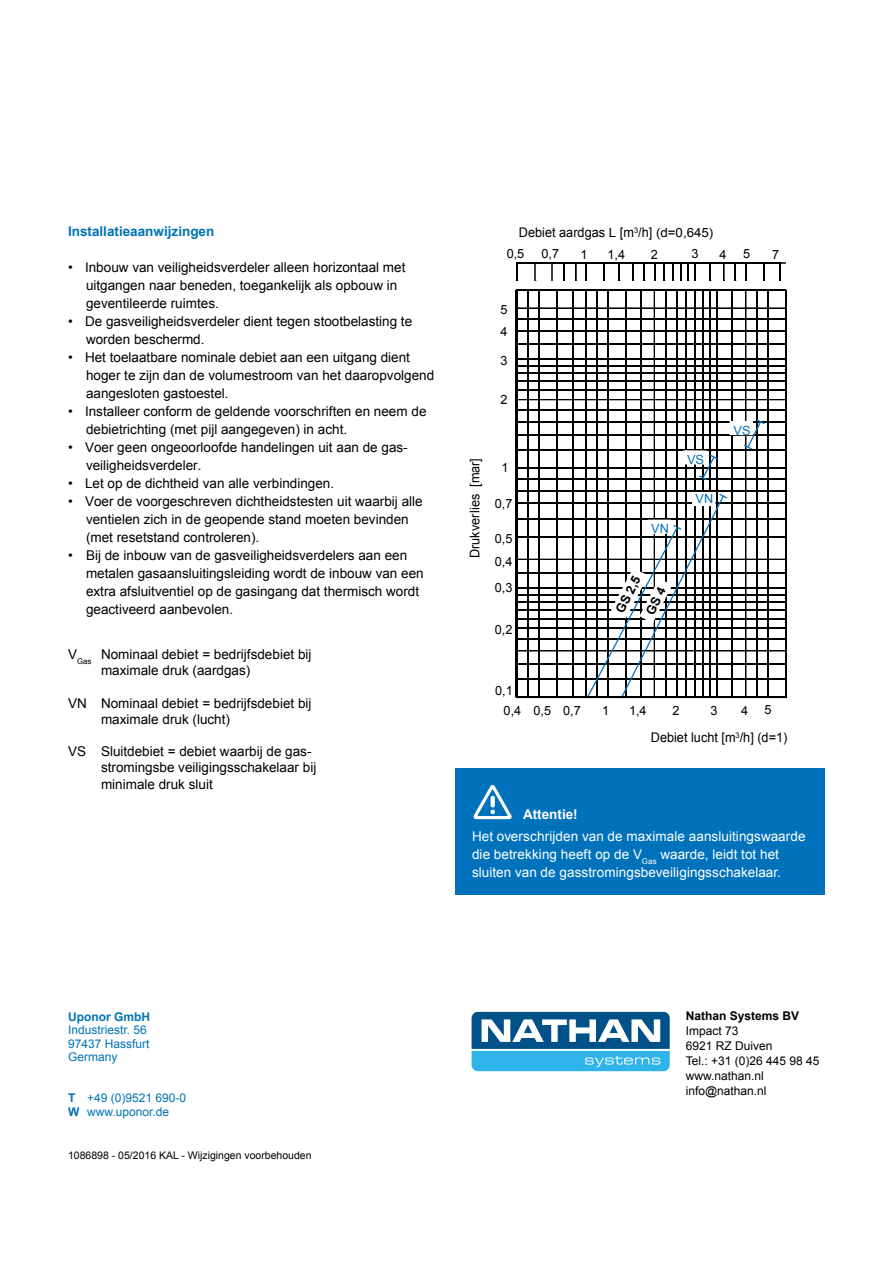
<style>
.page{position:relative;width:893px;height:1263px;background:#fff}
.page>*{position:absolute;margin:0;border:0;box-sizing:border-box;transform-origin:0 0}
.t1{font:13.5px/18px "Arial";color:#000}
.t2{font:13.5px/18px "Arial";letter-spacing:.005em;color:#fff}
.t3{font:700 13.5px "Arial";color:#0073b7}
.t4{font:700 13.5px "Arial";color:#fff}
.t5{font:13.35px "Arial";color:#000;scale:.96 1}
.t6{font:12.75px/21.6px "Arial";color:#000}
.t7{font:12.75px "Arial";color:#0071bb}
.t8{font:700 12.75px "Arial";color:#000}
.t9{font:12px/15px "Arial";color:#000}
.t10{font:12px/13.5px "Arial";color:#0073b7}
.t11{font:700 12px "Arial";color:#000}
.t12{font:700 12px "Arial";color:#0073b7}
.t13{font:10.5px "Arial";color:#000}
.s1{font-size:12.75px}
.s2{font-weight:700}
</style>
<div class="page">
<svg style="left:472px;top:1012px;width:198px;height:59px"></svg>
<div style="left:455px;top:768px;width:370px;height:126px;background:#0072bb"></div>
<svg style="left:473px;top:784px;width:39px;height:35px"></svg>
<svg style="left:535px;top:264px;width:1px;height:17px"></svg>
<svg style="left:551px;top:264px;width:2px;height:17px"></svg>
<svg style="left:604px;top:264px;width:1px;height:17px"></svg>
<svg style="left:575px;top:264px;width:1px;height:17px"></svg>
<svg style="left:564px;top:264px;width:1px;height:17px"></svg>
<svg style="left:619px;top:264px;width:1px;height:17px"></svg>
<svg style="left:763px;top:264px;width:2px;height:17px"></svg>
<svg style="left:735px;top:264px;width:1px;height:17px"></svg>
<svg style="left:710px;top:264px;width:1px;height:17px"></svg>
<svg style="left:688px;top:264px;width:1px;height:17px"></svg>
<svg style="left:680px;top:264px;width:2px;height:17px"></svg>
<svg style="left:673px;top:264px;width:1px;height:17px"></svg>
<svg style="left:664px;top:264px;width:1px;height:17px"></svg>
<svg style="left:644px;top:264px;width:1px;height:17px"></svg>
<svg style="left:632px;top:264px;width:2px;height:17px"></svg>
<svg style="left:745px;top:264px;width:2px;height:17px"></svg>
<svg style="left:723px;top:264px;width:1px;height:17px"></svg>
<svg style="left:695px;top:264px;width:1px;height:17px"></svg>
<svg style="left:654px;top:264px;width:2px;height:17px"></svg>
<svg style="left:586px;top:264px;width:1px;height:17px"></svg>
<svg style="left:517px;top:264px;width:1px;height:17px"></svg>
<hr style="left:517px;top:262px;width:263px;height:2px;background:#000">
<svg style="left:780px;top:262px;width:6px;height:19px"></svg>
<svg style="left:516px;top:289px;width:271px;height:409px"></svg>
<hr style="left:517px;top:628px;width:269px;height:1px;background:#000">
<div style="left:683px;top:450px;width:23px;height:15px;background:#fff"></div>
<svg style="left:699px;top:455px;width:19px;height:25px"></svg>
<svg style="left:744px;top:419px;width:21px;height:30px"></svg>
<div style="left:692px;top:492px;width:23px;height:14px;background:#fff"></div>
<div style="left:729px;top:421px;width:24px;height:14px;background:#fff"></div>
<svg style="left:586px;top:494px;width:147px;height:204px"></svg>
<p class="t3" style="left:68px;top:222px;width:148px">Installatieaanwijzingen</p>
<p class="t1" style="left:86px;top:258px;width:321px;text-indent:-18px">• Inbouw van veiligheidsverdeler alleen horizontaal met uitgangen naar beneden, toegankelijk als opbouw in geventileerde ruimtes.</p>
<p class="t1" style="left:86px;top:312px;width:328px;text-indent:-18px">• De gasveiligheidsverdeler dient tegen stootbelasting te worden beschermd.</p>
<p class="t1" style="left:86px;top:348px;width:350px;text-indent:-18px">• Het toelaatbare nominale debiet aan een uitgang dient hoger te zijn dan de volumestroom van het daaropvolgend aangesloten gastoestel.</p>
<p class="t1" style="left:86px;top:402px;width:342px;text-indent:-18px">• Installeer conform de geldende voorschriften en neem de debietrichting (met pijl aangegeven) in acht.</p>
<p class="t1" style="left:86px;top:438px;width:323px;text-indent:-18px">• Voer geen ongeoorloofde handelingen uit aan de gas&shy;veiligheidsverdeler.</p>
<p class="t1" style="left:68px;top:474px;width:268px">• Let op de dichtheid van alle verbindingen.</p>
<p class="t1" style="left:86px;top:492px;width:338px;text-indent:-18px">• Voer de voorgeschreven dichtheidstesten uit waarbij alle ventielen zich in de geopende stand moeten bevinden (met resetstand controleren).</p>
<p class="t1" style="left:86px;top:546px;width:339px;text-indent:-18px">• Bij de inbouw van de gasveiligheidsverdelers aan een metalen gasaansluitingsleiding wordt de inbouw van een extra afsluitventiel op de gasingang dat thermisch wordt geactiveerd aanbevolen.</p>
<p class="t1" style="left:101px;top:646px;width:212px;line-height:16.2px;text-indent:-33px">V<sub>Gas</sub> Nominaal debiet = bedrijfsdebiet bij maximale druk (aardgas)</p>
<p class="t1" style="left:101px;top:695px;width:212px;line-height:16.2px;text-indent:-33px">VN Nominaal debiet = bedrijfsdebiet bij maximale druk (lucht)</p>
<p class="t1" style="left:101px;top:743px;width:217px;line-height:16.2px;text-indent:-33px">VS Sluitdebiet = debiet waarbij de gas&shy;stromingsbe veiligingsschakelaar bij minimale druk sluit</p>
<p class="t5" style="left:519px;top:224px;width:204px">Debiet aardgas <span class="s1">L</span> [m<sup>3</sup>/h] <span class="s1">(d=0,645)</span></p>
<p class="t6" style="left:507px;top:243px;width:19px">0,5</p>
<p class="t6" style="left:542px;top:243px;width:19px">0,7</p>
<p class="t6" style="left:581px;top:243px;width:9px">1</p>
<p class="t6" style="left:607px;top:243px;width:19px">1,4</p>
<p class="t6" style="left:651px;top:243px;width:9px">2</p>
<p class="t6" style="left:691px;top:243px;width:9px">3</p>
<p class="t6" style="left:720px;top:243px;width:9px">4</p>
<p class="t6" style="left:743px;top:243px;width:9px">5</p>
<p class="t6" style="left:772px;top:243px;width:9px">7</p>
<p class="t6" style="left:500px;top:299px;width:9px">5<br>4</p>
<p class="t6" style="left:500px;top:350px;width:9px">3</p>
<p class="t6" style="left:501px;top:389px;width:9px">2</p>
<p class="t5" style="left:466px;top:558px;width:105px;rotate:-90deg">Drukverlies [mar]</p>
<p class="t6" style="left:501px;top:457px;width:9px">1</p>
<p class="t6" style="left:495px;top:493px;width:19px">0,7</p>
<p class="t6" style="left:495px;top:527px;width:19px;line-height:22.8px">0,5<br>0,4</p>
<p class="t6" style="left:495px;top:577px;width:19px">0,3</p>
<p class="t6" style="left:495px;top:619px;width:19px">0,2</p>
<p class="t7" style="left:651px;top:520px;width:19px">VN</p>
<p class="t8" style="left:611px;top:608px;width:41px;rotate:-63deg">GS 2,5</p>
<p class="t7" style="left:687px;top:451px;width:19px">VS</p>
<p class="t7" style="left:696px;top:490px;width:19px">VN</p>
<p class="t7" style="left:734px;top:422px;width:19px">VS</p>
<p class="t6" style="left:495px;top:680px;width:19px">0,1</p>
<p class="t6" style="left:504px;top:699px;width:79px">0,4 0,5 0,7</p>
<p class="t6" style="left:602px;top:699px;width:9px">1</p>
<p class="t6" style="left:629px;top:699px;width:19px">1,4</p>
<p class="t6" style="left:672px;top:699px;width:9px">2</p>
<p class="t6" style="left:710px;top:699px;width:9px">3</p>
<p class="t6" style="left:741px;top:699px;width:9px">4</p>
<p class="t6" style="left:765px;top:699px;width:9px">5</p>
<p class="t5" style="left:651px;top:729px;width:144px">Debiet lucht [m<sup>3</sup>/h] (d=1)</p>
<p class="t4" style="left:523px;top:805px;width:56px">Attentie!</p>
<p class="t2" style="left:472px;top:828px;width:335px">Het overschrijden van de maximale aansluitingswaarde die betrekking heeft op de V<sub>Gas</sub> waarde, leidt tot het sluiten van de gasstromingsbeveiligingsschakelaar.</p>
<p class="t12" style="left:68px;top:1009px;width:83px">Uponor GmbH</p>
<p class="t10" style="left:68px;top:1023px;width:83px">Industriestr. 56<br>97437 Hassfurt<br>Germany</p>
<p class="t10" style="left:68px;top:1091px;width:120px;line-height:14.4px"><span class="s2">T</span> +49 (0)9521 690-0<br><span class="s2">W</span> www.uponor.de</p>
<p class="t13" style="left:68px;top:1149px;width:245px">1086898 - 05/2016 KAL - Wijzigingen voorbehouden</p>
<p class="t11" style="left:686px;top:1008px;width:115px">Nathan Systems BV</p>
<p class="t9" style="left:686px;top:1023px;width:135px">Impact 73<br>6921 RZ Duiven<br>Tel.: +31 (0)26 445 98 45 www.nathan.nl info@nathan.nl</p>
</div>
